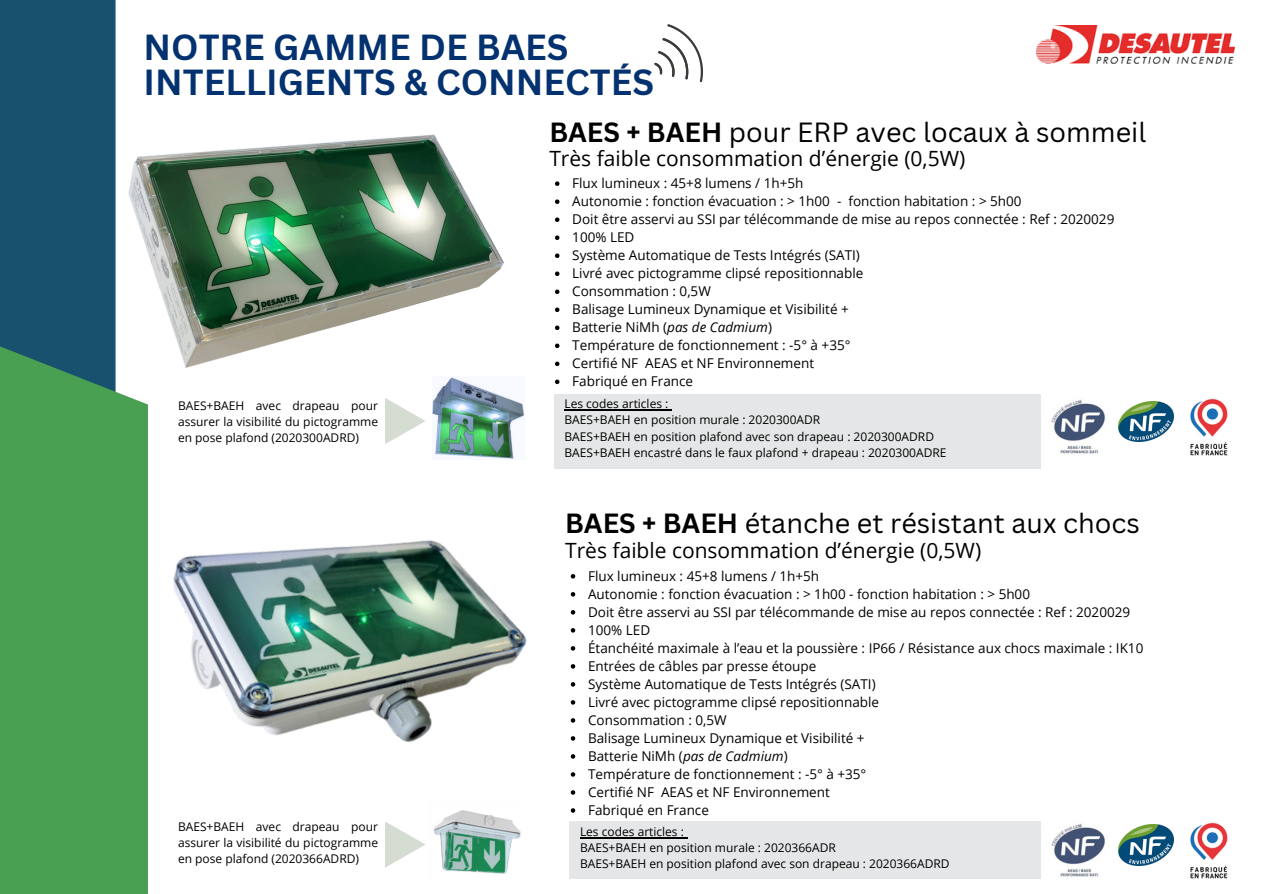
<style>
.page{position:relative;width:1263px;height:894px;background:#fff}
.page>*{position:absolute;margin:0;border:0;box-sizing:border-box;transform-origin:0 0}
.t1{font:700 35.25px/34.8px "Canva Sans";color:#043270}
.t2{font:27px "Canva Sans";color:#000}
.t3{font:21px "Open Sans";color:#000}
.t4{font:13.5px "Open Sans";color:#000}
.t5{font:12px/16px "Open Sans";color:#000;text-align:justify}
.s1{font-weight:700}
.s2{font-style:italic}
</style>
<div class="page">
<div style="left:0;top:0;width:116px;height:623px;background:#18516d"></div>
<svg style="left:0;top:161px;width:148px;height:732px;fill:#4aa052"></svg>
<svg style="left:654px;top:24px;width:49px;height:59px"></svg>
<img style="left:1036px;top:26px;width:198px;height:38px">
<img style="left:116px;top:134px;width:388px;height:246px">
<img style="left:1051px;top:400px;width:54px;height:54px">
<img style="left:1118px;top:401px;width:55px;height:40px">
<img style="left:1190px;top:398px;width:38px;height:57px">
<img style="left:434px;top:810px;width:87px;height:64px">
<img style="left:432px;top:376px;width:92px;height:83px">
<div style="left:554px;top:394px;width:486px;height:74px;background:#e5e6e7"></div>
<svg style="left:385px;top:398px;width:40px;height:46px"></svg>
<svg style="left:385px;top:821px;width:40px;height:46px"></svg>
<div style="left:569px;top:820px;width:471px;height:58px;background:#e5e6e7"></div>
<img style="left:1051px;top:824px;width:54px;height:53px">
<img style="left:1118px;top:824px;width:55px;height:41px">
<img style="left:1190px;top:822px;width:38px;height:56px">
<svg style="left:555px;top:181px;width:4px;height:5px"></svg>
<svg style="left:555px;top:199px;width:4px;height:5px"></svg>
<svg style="left:555px;top:217px;width:4px;height:5px"></svg>
<svg style="left:555px;top:235px;width:4px;height:5px"></svg>
<svg style="left:555px;top:253px;width:4px;height:5px"></svg>
<svg style="left:555px;top:271px;width:4px;height:5px"></svg>
<svg style="left:555px;top:289px;width:4px;height:5px"></svg>
<svg style="left:555px;top:307px;width:4px;height:5px"></svg>
<svg style="left:555px;top:325px;width:4px;height:5px"></svg>
<svg style="left:555px;top:343px;width:4px;height:5px"></svg>
<svg style="left:555px;top:361px;width:4px;height:5px"></svg>
<svg style="left:555px;top:379px;width:4px;height:5px"></svg>
<svg style="left:571px;top:574px;width:4px;height:4px"></svg>
<svg style="left:571px;top:592px;width:4px;height:4px"></svg>
<svg style="left:571px;top:610px;width:4px;height:4px"></svg>
<svg style="left:571px;top:628px;width:4px;height:4px"></svg>
<svg style="left:571px;top:646px;width:4px;height:4px"></svg>
<svg style="left:571px;top:664px;width:4px;height:4px"></svg>
<svg style="left:571px;top:682px;width:4px;height:4px"></svg>
<svg style="left:571px;top:700px;width:4px;height:4px"></svg>
<svg style="left:571px;top:718px;width:4px;height:4px"></svg>
<svg style="left:571px;top:736px;width:4px;height:4px"></svg>
<svg style="left:571px;top:754px;width:4px;height:4px"></svg>
<svg style="left:571px;top:772px;width:4px;height:4px"></svg>
<svg style="left:571px;top:790px;width:4px;height:4px"></svg>
<svg style="left:571px;top:808px;width:4px;height:4px"></svg>
<hr style="left:564px;top:409px;width:104px;height:1px;background:#000">
<hr style="left:580px;top:836px;width:104px;height:1px;background:#000">
<img style="left:130px;top:489px;width:397px;height:309px">
<p class="t1" style="left:144px;top:28px;width:512px">NOTRE GAMME DE BAES<br>INTELLIGENTS &amp; CONNECTÉS</p>
<p class="t2" style="left:549px;top:114px;width:598px"><span class="s1">BAES + BAEH</span> pour ERP avec locaux à sommeil</p>
<p class="t3" style="left:549px;top:143px;width:418px">Très faible consommation d’énergie (0,5W)</p>
<p class="t4" style="left:572px;top:174px;width:233px">Flux lumineux : 45+8 lumens / 1h+5h</p>
<p class="t4" style="left:572px;top:192px;width:451px">Autonomie : fonction évacuation : &gt; 1h00 - fonction habitation : &gt; 5h00</p>
<p class="t4" style="left:572px;top:210px;width:544px">Doit être asservi au SSI par télécommande de mise au repos connectée : Ref : 2020029</p>
<p class="t4" style="left:572px;top:228px;width:64px">100% LED</p>
<p class="t4" style="left:572px;top:246px;width:289px">Système Automatique de Tests Intégrés (SATI)</p>
<p class="t4" style="left:572px;top:264px;width:293px">Livré avec pictogramme clipsé repositionnable</p>
<p class="t4" style="left:572px;top:282px;width:140px">Consommation : 0,5W</p>
<p class="t4" style="left:572px;top:300px;width:278px">Balisage Lumineux Dynamique et Visibilité +</p>
<p class="t4" style="left:572px;top:318px;width:201px">Batterie NiMh (<span class="s2">pas de Cadmium</span>)</p>
<p class="t4" style="left:572px;top:336px;width:280px">Température de fonctionnement : -5° à +35°</p>
<p class="t4" style="left:572px;top:354px;width:243px">Certifié NF AEAS et NF Environnement</p>
<p class="t4" style="left:572px;top:372px;width:122px">Fabriqué en France</p>
<p class="t5" style="left:178px;top:397px;width:202px">BAES+BAEH avec drapeau pour assurer la visibilité du pictogramme en pose plafond (2020300ADRD)</p>
<p class="t5" style="left:564px;top:395px;width:105px">Les codes articles :</p>
<p class="t5" style="left:564px;top:411px;width:257px">BAES+BAEH en position murale : 2020300ADR</p>
<p class="t5" style="left:564px;top:427px;width:371px">BAES+BAEH en position plafond avec son drapeau : 2020300ADRD</p>
<p class="t5" style="left:564px;top:443px;width:384px">BAES+BAEH encastré dans le faux plafond + drapeau : 2020300ADRE</p>
<p class="t2" style="left:565px;top:503px;width:576px"><span class="s1">BAES + BAEH</span> étanche et résistant aux chocs</p>
<p class="t3" style="left:565px;top:535px;width:418px">Très faible consommation d’énergie (0,5W)</p>
<p class="t4" style="left:588px;top:566px;width:233px">Flux lumineux : 45+8 lumens / 1h+5h</p>
<h2 class="t4" style="left:588px;top:584px;width:443px">Autonomie : fonction évacuation : &gt; 1h00 - fonction habitation : &gt; 5h00</h2>
<h3 class="t4" style="left:588px;top:602px;width:544px">Doit être asservi au SSI par télécommande de mise au repos connectée : Ref : 2020029</h3>
<p class="t4" style="left:588px;top:620px;width:64px">100% LED</p>
<p class="t4" style="left:588px;top:638px;width:557px">Étanchéité maximale à l’eau et la poussière : IP66 / Résistance aux chocs maximale : IK10</p>
<p class="t4" style="left:588px;top:656px;width:230px">Entrées de câbles par presse étoupe</p>
<p class="t4" style="left:588px;top:674px;width:289px">Système Automatique de Tests Intégrés (SATI)</p>
<p class="t4" style="left:588px;top:692px;width:293px">Livré avec pictogramme clipsé repositionnable</p>
<p class="t4" style="left:588px;top:710px;width:140px">Consommation : 0,5W</p>
<p class="t4" style="left:588px;top:728px;width:278px">Balisage Lumineux Dynamique et Visibilité +</p>
<p class="t4" style="left:588px;top:746px;width:201px">Batterie NiMh (<span class="s2">pas de Cadmium</span>)</p>
<p class="t4" style="left:588px;top:764px;width:280px">Température de fonctionnement : -5° à +35°</p>
<p class="t4" style="left:588px;top:782px;width:243px">Certifié NF AEAS et NF Environnement</p>
<p class="t4" style="left:588px;top:800px;width:122px">Fabriqué en France</p>
<p class="t5" style="left:178px;top:818px;width:202px">BAES+BAEH avec drapeau pour assurer la visibilité du pictogramme en pose plafond (2020366ADRD)</p>
<p class="t5" style="left:580px;top:823px;width:105px">Les codes articles :</p>
<p class="t5" style="left:580px;top:839px;width:257px">BAES+BAEH en position murale : 2020366ADR</p>
<p class="t5" style="left:580px;top:855px;width:371px">BAES+BAEH en position plafond avec son drapeau : 2020366ADRD</p>
</div>
